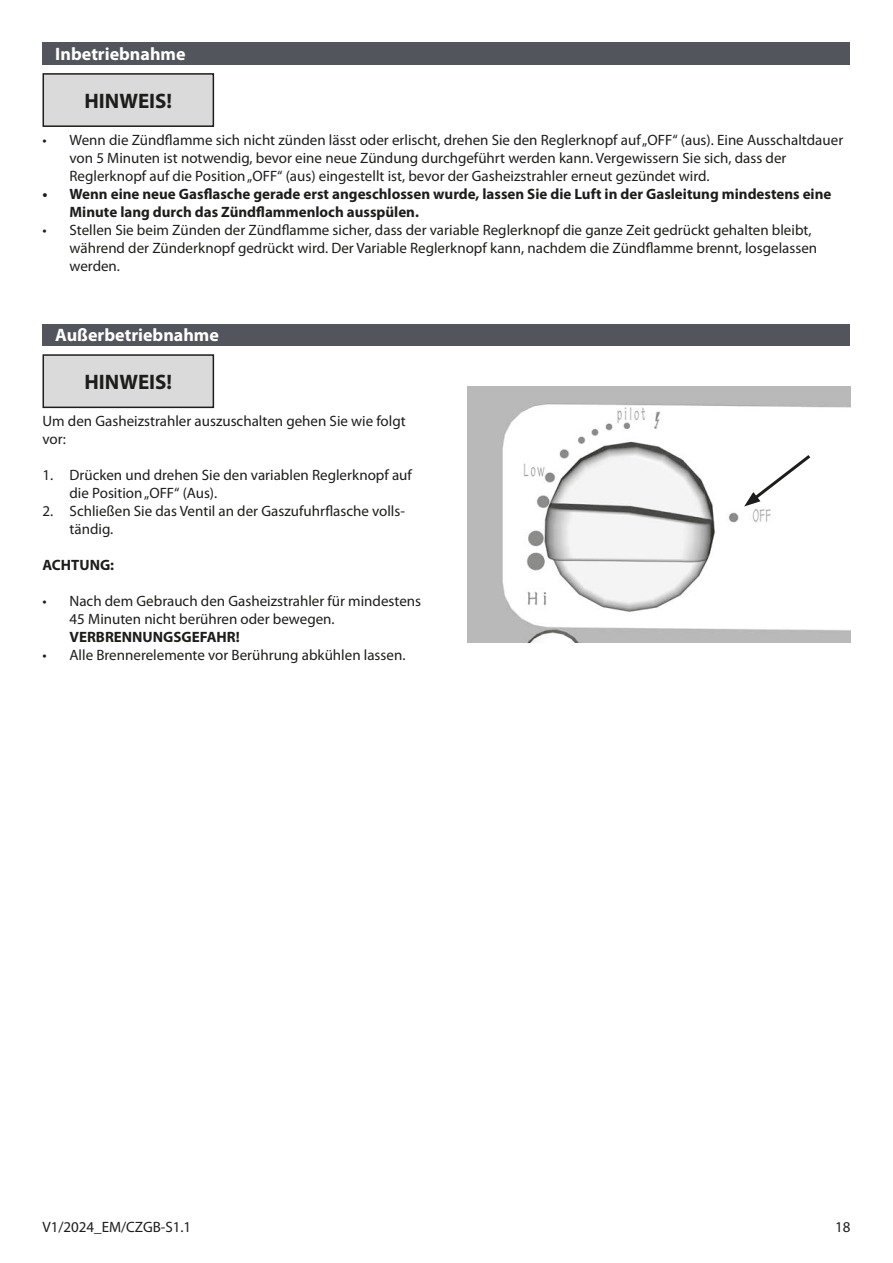
<style>
.page{position:relative;width:893px;height:1263px;background:#fff}
.page>*{position:absolute;margin:0;border:0;box-sizing:border-box;transform-origin:0 0}
.t1{font:700 21px "Myriad Pro";color:#1d1d1b}
.Montage_Bedienung_Ti{font:700 18px "Myriad Pro";color:#fff}
.Kapitelbalken_aus{font:700 18px "Myriad Pro";color:#fff}
.Fließtext{font:15px/18px "Myriad Pro";color:#1d1d1b}
.Fließtext-2{font:700 15px/18px "Myriad Pro";color:#1d1d1b}
.s1{font-weight:700}
</style>
<div class="page">
<div style="left:43px;top:43px;width:807px;height:17px;background:#52555b"></div>
<div style="left:43px;top:47px;width:807px;height:18px;background:#52555b"></div>
<div style="left:43px;top:74px;width:170px;height:52px;background:#dadada"></div>
<div style="left:43px;top:73px;width:171px;height:54px;border:2px solid #1d1d1b"></div>
<div style="left:43px;top:324px;width:807px;height:17px;background:#52555b"></div>
<div style="left:43px;top:328px;width:807px;height:18px;background:#52555b"></div>
<div style="left:43px;top:355px;width:170px;height:52px;background:#dadada"></div>
<div style="left:43px;top:354px;width:171px;height:54px;border:2px solid #1d1d1b"></div>
<img style="left:468px;top:387px;width:382px;height:255px">
<svg style="left:744px;top:452px;width:69px;height:54px"></svg>
<p class="Kapitelbalken_aus" style="left:55px;top:42px;width:132px">Inbetriebnahme</p>
<p class="t1" style="left:84px;top:87px;width:89px">HINWEIS!</p>
<p class="Fließtext" style="left:70px;top:131px;width:775px;text-indent:-27px">• Wenn die Zündflamme sich nicht zünden lässt oder erlischt, drehen Sie den Reglerknopf auf „OFF“ (aus). Eine Ausschaltdauer von 5 Minuten ist notwendig, bevor eine neue Zündung durchgeführt werden kann. Vergewissern Sie sich, dass der<br>Reglerknopf auf die Position „OFF“ (aus) eingestellt ist, bevor der Gasheizstrahler erneut gezündet wird.</p>
<p class="Fließtext-2" style="left:70px;top:184px;width:763px;text-indent:-27px">• Wenn eine neue Gasflasche gerade erst angeschlossen wurde, lassen Sie die Luft in der Gasleitung mindestens eine<br>Minute lang durch das Zündflammenloch ausspülen.</p>
<p class="Fließtext" style="left:70px;top:221px;width:749px;text-indent:-27px">• Stellen Sie beim Zünden der Zündflamme sicher, dass der variable Reglerknopf die ganze Zeit gedrückt gehalten bleibt, während der Zünderknopf gedrückt wird. Der Variable Reglerknopf kann, nachdem die Zündflamme brennt, losgelassen werden.</p>
<p class="Montage_Bedienung_Ti" style="left:55px;top:324px;width:165px">Außerbetriebnahme</p>
<p class="t1" style="left:84px;top:368px;width:89px">HINWEIS!</p>
<p class="Fließtext" style="left:43px;top:412px;width:365px">Um den Gasheizstrahler auszuschalten gehen Sie wie folgt vor:</p>
<p class="Fließtext" style="left:70px;top:466px;width:344px;text-indent:-27px">1. Drücken und drehen Sie den variablen Reglerknopf auf die Position „OFF“ (Aus).</p>
<p class="Fließtext" style="left:70px;top:502px;width:337px;text-indent:-27px">2. Schließen Sie das Ventil an der Gaszufuhrflasche volls&shy;tändig.</p>
<p class="Fließtext-2" style="left:43px;top:556px;width:73px">ACHTUNG:</p>
<p class="Fließtext" style="left:70px;top:592px;width:353px;text-indent:-27px">• Nach dem Gebrauch den Gasheizstrahler für mindestens<br>45 Minuten nicht berühren oder bewegen.<br><span class="s1">VERBRENNUNGSGEFAHR!</span></p>
<p class="Fließtext" style="left:43px;top:646px;width:364px">• Alle Brennerelemente vor Berührung abkühlen lassen.</p>
<p class="Fließtext" style="left:43px;top:1217px;width:150px">V1/2024_EM/CZGB-S1.1</p>
<p class="Fließtext" style="left:835px;top:1217px;width:17px">18</p>
</div>
